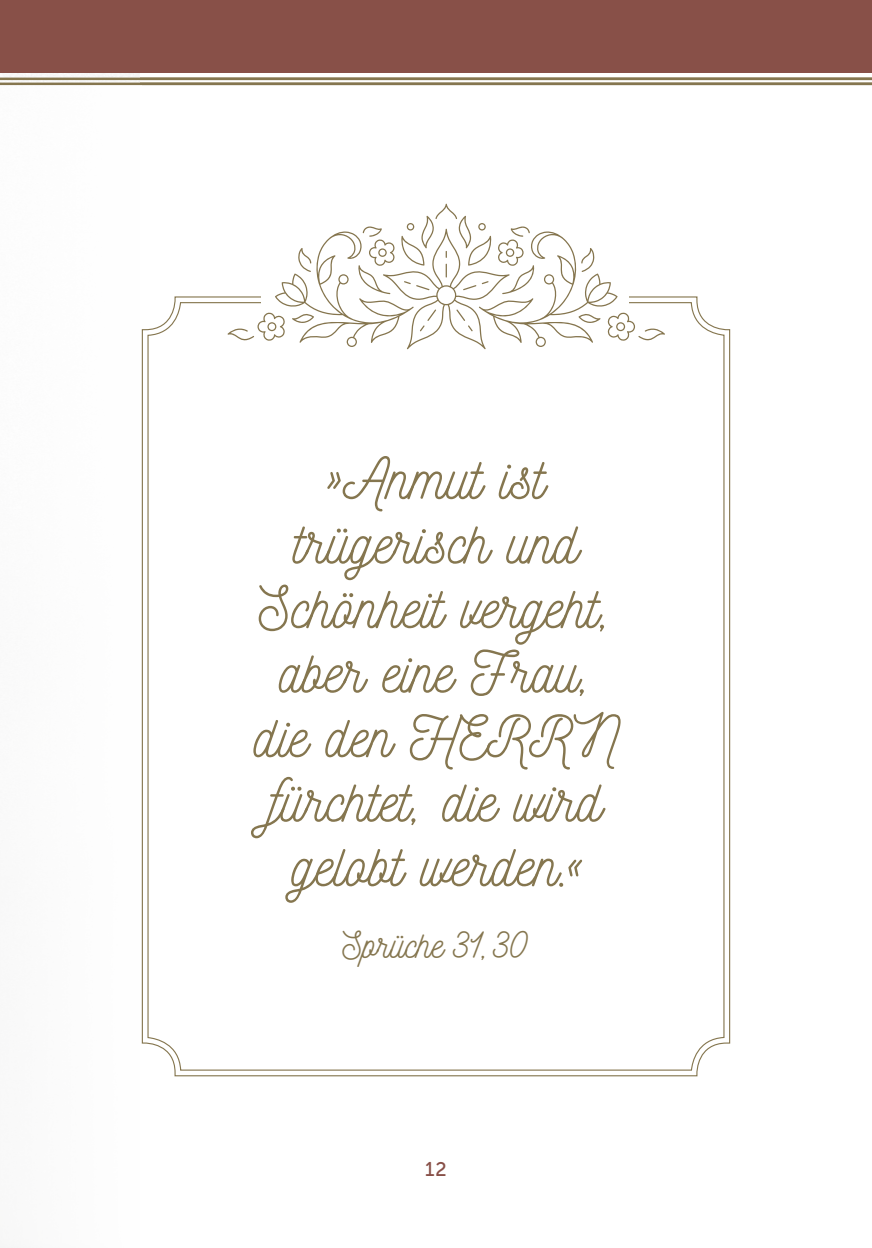
<style>
.page{position:relative;width:872px;height:1248px;background:#fff}
.page>*{position:absolute;margin:0;border:0;box-sizing:border-box;transform-origin:0 0}
.Subhead_1{font:58.25px/64.5px "Nickainley";color:#85764f;text-align:center}
.Subhead_1-2{font:36.75px "Nickainley";color:#85764f}
.t1{font:20px "Museo Sans Rounded 500";color:#885048}
</style>
<div class="page">
<div style="left:0;top:0;width:872px;height:72px;background:#885048"></div>
<hr style="left:0;top:78px;width:872px;height:2px;background:#85764f">
<hr style="left:0;top:83px;width:872px;height:2px;background:#85764f">
<svg style="left:141px;top:296px;width:589px;height:780px"></svg>
<svg style="left:228px;top:204px;width:437px;height:145px"></svg>
<p class="Subhead_1" style="left:253px;top:446px;width:366px">»Anmut ist trügerisch und<br>Schönheit vergeht, aber eine Frau, die den HERRN fürchtet, die wird gelobt werden.«</p>
<p class="Subhead_1-2" style="left:342px;top:921px;width:188px">Sprüche 31,30</p>
<p class="t1" style="left:425px;top:1157px;width:23px">12</p>
</div>
